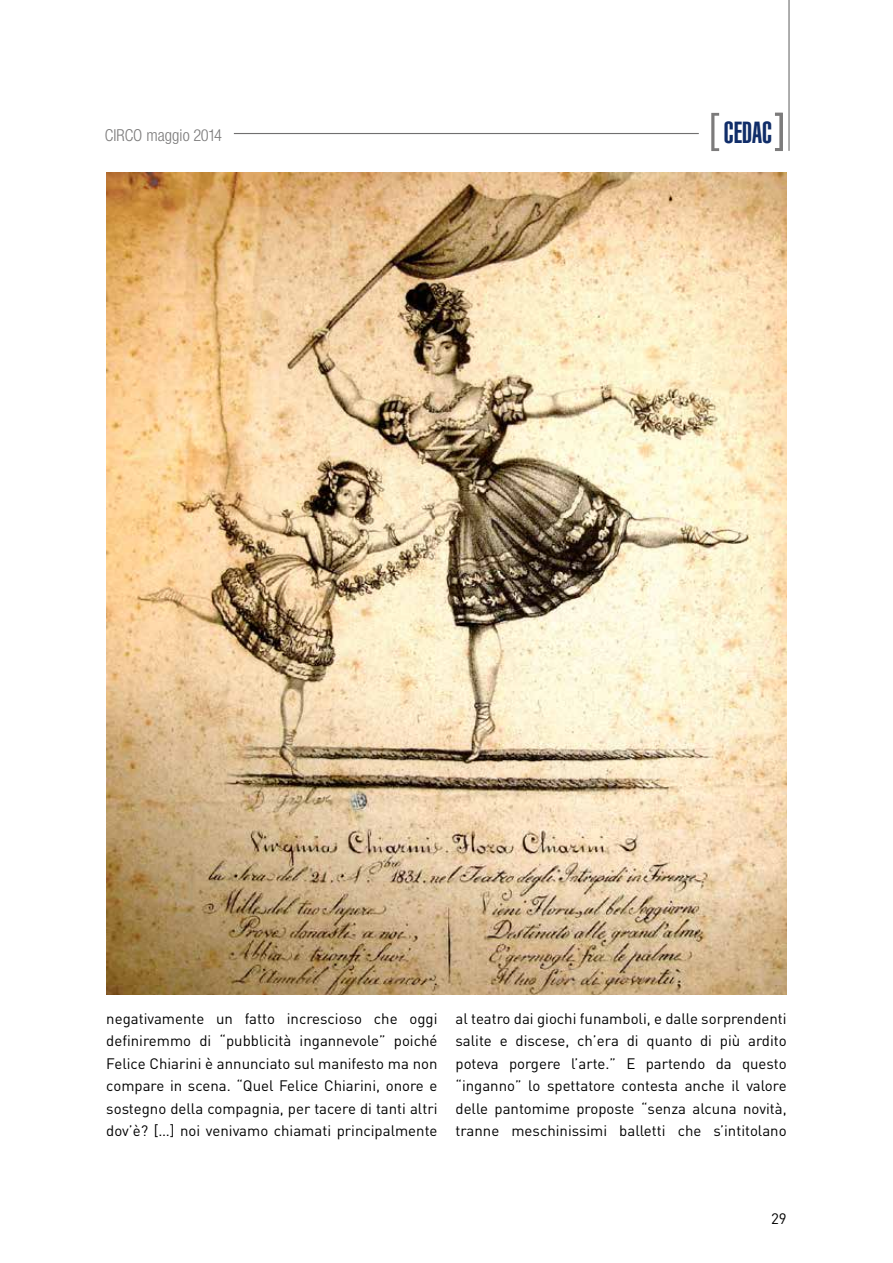
<style>
.page{position:relative;width:893px;height:1263px;background:#fff}
.page>*{position:absolute;margin:0;border:0;box-sizing:border-box;transform-origin:0 0}
.t1{font:900 extra-condensed 30px "Helvetica";color:#102d69}
.t2{font:300 condensed 16.5px "Helvetica Neue";color:#7c7b7b}
.t3{font:15px/22.5px "DIN";color:#000;text-align:justify}
</style>
<div class="page">
<hr style="left:234px;top:133px;width:465px;height:1px;background:#706f6f">
<hr style="left:788px;top:0;width:2px;height:151px;background:#706f6f">
<svg style="left:711px;top:113px;width:8px;height:38px"></svg>
<svg style="left:775px;top:113px;width:8px;height:38px"></svg>
<img style="left:107px;top:172px;width:680px;height:822px">
<p class="t2" style="left:105px;top:125px;width:119px">CIRCO maggio 2014</p>
<h1 class="t1" style="left:724px;top:116px;width:50px">CEDAC</h1>
<p class="t3" style="left:106px;top:1007px;width:333px">negativamente un fatto increscioso che oggi definiremmo di “pubblicità ingannevole” poiché Felice Chiarini è annunciato sul manifesto ma non compare in scena. “Quel Felice Chiarini, onore e sostegno della compagnia, per tacere di tanti altri dov’è? […] noi venivamo chiamati principalmente</p>
<p class="t3" style="left:455px;top:1007px;width:333px">al teatro dai giochi funamboli, e dalle sorprendenti salite e discese, ch’era di quanto di più ardito poteva porgere l’arte.” E partendo da questo “inganno” lo spettatore contesta anche il valore delle pantomime proposte “senza alcuna novità, tranne meschinissimi balletti che s’intitolano</p>
<p class="t3" style="left:771px;top:1207px;width:17px">29</p>
</div>
